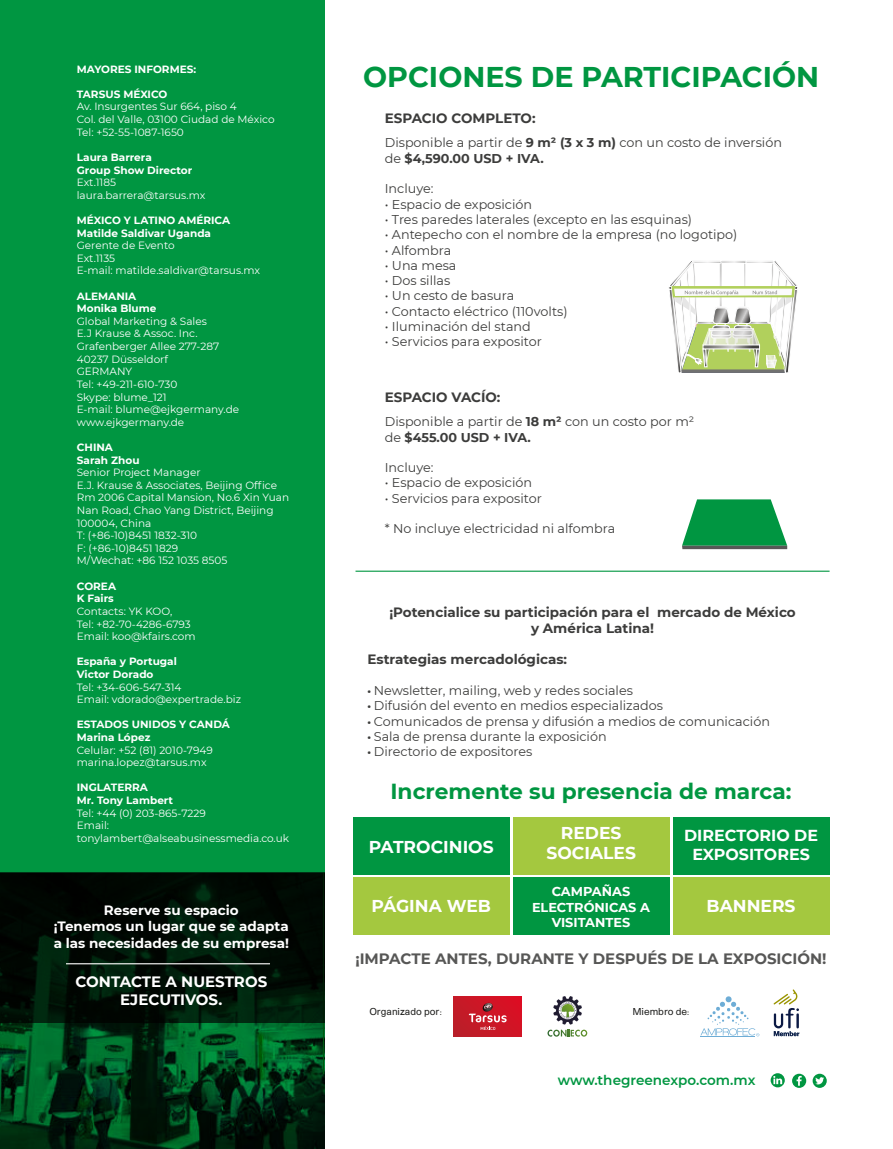
<style>
.page{position:relative;width:893px;height:1149px;background:#fff}
.page>*{position:absolute;margin:0;border:0;box-sizing:border-box;transform-origin:0 0}
.t1{font:700 28.5px "Montserrat";color:#009641}
.t2{font:700 21.75px "Montserrat";color:#009641}
.t3{font:700 17.1px/20.5px "Montserrat";color:#fff;text-align:center}
.t4{font:700 15.9px/19px "Montserrat";color:#fff;text-align:center}
.t5{font:700 15px "Montserrat";color:#575756}
.t6{font:700 15px/18px "Montserrat";color:#fff;text-align:center}
.t7{font:700 13.5px/16.2px "Montserrat";color:#3c3c3b;text-align:center}
.t8{font:700 13.5px/16.2px "Montserrat";color:#fff;text-align:center}
.t9{font:600 13.5px "Montserrat";color:#009641}
.t10{font:700 12.9px/15.5px "Montserrat";color:#fff;text-align:center}
.t11{font:12.75px/15.3px "Montserrat";color:#3c3c3b}
.t12{font:10.5px/12.6px "Montserrat";color:#fff}
.t13{font:700 10.5px/12.6px "Montserrat";color:#fff}
.t14{font:10.5px "Haas Unica Rmn";color:#1d1d1b}
.s1{font-weight:700}
.s2{font-family:"Myriad Pro"}
</style>
<div class="page">
<svg style="left:0;top:1021px;width:324px;height:127px;background:#003b19"></svg>
<div style="left:0;top:0;width:324px;height:871px;background:#009641"></div>
<svg style="left:0;top:871px;width:324px;height:150px;background:#001006"></svg>
<svg style="left:792px;top:1073px;width:14px;height:14px"></svg>
<svg style="left:813px;top:1073px;width:14px;height:14px"></svg>
<svg style="left:771px;top:1073px;width:14px;height:13px"></svg>
<svg style="left:669px;top:261px;width:129px;height:112px"></svg>
<div style="left:703px;top:344px;width:57px;height:5px;border:1px solid #fff"></div>
<svg style="left:682px;top:499px;width:105px;height:46px;background:#28a65f"></svg>
<svg style="left:682px;top:545px;width:105px;height:4px"></svg>
<div style="left:513px;top:816px;width:157px;height:58px;background:#a4c83f"></div>
<div style="left:513px;top:877px;width:157px;height:57px;background:#009641"></div>
<div style="left:673px;top:816px;width:156px;height:58px;background:#009641"></div>
<div style="left:673px;top:877px;width:156px;height:57px;background:#a4c83f"></div>
<div style="left:353px;top:816px;width:157px;height:58px;background:#009641"></div>
<div style="left:353px;top:877px;width:157px;height:57px;background:#a4c83f"></div>
<svg style="left:547px;top:996px;width:40px;height:40px"></svg>
<div style="left:454px;top:995px;width:68px;height:41px;background:linear-gradient(to right,#c0212c,#d91427)"></div>
<svg style="left:469px;top:1002px;width:38px;height:27px"></svg>
<svg style="left:700px;top:996px;width:59px;height:40px"></svg>
<svg style="left:773px;top:989px;width:26px;height:46px"></svg>
<hr style="left:355px;top:570px;width:474px;height:1px;background:#009641">
<hr style="left:66px;top:962px;width:204px;height:2px;background:#fff">
<p class="t13" style="left:77px;top:62px;width:121px">MAYORES INFORMES:</p>
<p class="t13" style="left:77px;top:87px;width:92px">TARSUS MÉXICO</p>
<p class="t12" style="left:77px;top:100px;width:199px">Av. Insurgentes Sur 664, piso 4<br>Col. del Valle, 03100 Ciudad de México<br>Tel: +52-55-1087-1650</p>
<p class="t13" style="left:77px;top:150px;width:117px">Laura Barrera<br>Group Show Director</p>
<p class="t12" style="left:77px;top:176px;width:130px">Ext.1185 laura.barrera@tarsus.mx</p>
<p class="t13" style="left:77px;top:213px;width:155px">MÉXICO Y LATINO AMÉRICA<br>Matilde Saldivar Uganda</p>
<p class="t12" style="left:77px;top:239px;width:185px">Gerente de Evento<br>Ext.1135<br>E-mail: matilde.saldivar@tarsus.mx</p>
<p class="t13" style="left:77px;top:289px;width:81px">ALEMANIA<br>Monika Blume</p>
<p class="t12" style="left:77px;top:314px;width:164px">Global Marketing &amp; Sales<br>E.J Krause &amp; Assoc. Inc.<br>Grafenberger Allee 277-287<br>40237 Düsseldorf<br>GERMANY<br>Tel: +49-211-610-730<br>Skype: blume_121<br>E-mail: blume@ejkgermany.de www.ejkgermany.de</p>
<p class="t13" style="left:77px;top:440px;width:64px">CHINA<br>Sarah Zhou</p>
<p class="t12" style="left:77px;top:465px;width:214px">Senior Project Manager<br>E.J. Krause &amp; Associates, Beijing Office<br>Rm 2006 Capital Mansion, No.6 Xin Yuan<br>Nan Road, Chao Yang District, Beijing<br>100004, China<br>T: (+86-10)8451 1832-310<br>F: (+86-10)8451 1829<br>M/Wechat: +86 152 1035 8505</p>
<p class="t13" style="left:77px;top:579px;width:41px">COREA<br>K Fairs</p>
<p class="t12" style="left:77px;top:604px;width:120px">Contacts: YK KOO,<br>Tel: +82-70-4286-6793<br>Email: koo@kfairs.com</p>
<p class="t13" style="left:77px;top:654px;width:102px">España y Portugal<br>Victor Dorado</p>
<p class="t12" style="left:77px;top:680px;width:166px">Tel: +34-606-547-314<br>Email: vdorado@expertrade.biz</p>
<p class="t13" style="left:77px;top:717px;width:155px">ESTADOS UNIDOS Y CANDÁ<br>Marina López</p>
<p class="t12" style="left:77px;top:743px;width:137px">Celular: +52 (81) 2010-7949 marina.lopez@tarsus.mx</p>
<p class="t13" style="left:77px;top:780px;width:98px">INGLATERRA<br>Mr. Tony Lambert</p>
<p class="t12" style="left:77px;top:806px;width:214px">Tel: +44 (0) 203-865-7229<br>Email: tonylambert@alseabusinessmedia.co.uk</p>
<p class="t8" style="left:54px;top:901px;width:237px">Reserve su espacio<br>¡Tenemos un lugar que se adapta a las necesidades de su empresa!</p>
<h3 class="t6" style="left:75px;top:971px;width:193px">CONTACTE A NUESTROS<br>EJECUTIVOS.</h3>
<h1 class="t1" style="left:363px;top:56px;width:458px">OPCIONES DE PARTICIPACIÓN</h1>
<p class="t7" style="left:385px;top:109px;width:152px">ESPACIO COMPLETO:</p>
<p class="t11" style="left:385px;top:135px;width:399px">Disponible a partir de <span class="s1">9 m² (3 x 3 m)</span> con un costo de inversión de <span class="s1">$4,590.00 USD + IVA.</span></p>
<p class="t11" style="left:385px;top:180px;width:50px">Incluye:</p>
<p class="t11" style="left:385px;top:196px;width:149px">• Espacio de exposición</p>
<p class="t11" style="left:385px;top:211px;width:309px">• Tres paredes laterales (excepto en las esquinas)</p>
<p class="t11" style="left:385px;top:226px;width:354px">• Antepecho con el nombre de la empresa (no logotipo)</p>
<p class="t11" style="left:385px;top:242px;width:68px">• Alfombra</p>
<p class="t11" style="left:385px;top:257px;width:73px">• Una mesa</p>
<p class="t11" style="left:385px;top:272px;width:67px">• Dos sillas</p>
<p class="t11" style="left:385px;top:288px;width:131px">• Un cesto de basura</p>
<p class="t11" style="left:385px;top:303px;width:184px">• Contacto eléctrico (110volts)</p>
<p class="t11" style="left:385px;top:318px;width:148px">• Iluminación del stand</p>
<p class="t11" style="left:385px;top:333px;width:159px">• Servicios para expositor</p>
<p class="t7" style="left:385px;top:388px;width:117px">ESPACIO VACÍO:</p>
<p class="t11" style="left:385px;top:413px;width:311px">Disponible a partir de <span class="s1">18 m²</span> con un costo por m² de <span class="s1">$455.00 USD + IVA.</span></p>
<p class="t11" style="left:385px;top:459px;width:50px">Incluye:</p>
<p class="t11" style="left:385px;top:474px;width:149px">• Espacio de exposición</p>
<p class="t11" style="left:385px;top:490px;width:159px">• Servicios para expositor</p>
<p class="t11" style="left:385px;top:520px;width:232px">* No incluye electricidad ni alfombra</p>
<p class="t7" style="left:389px;top:603px;width:408px">¡Potencialice su participación para el mercado de México y América Latina!</p>
<p class="t7" style="left:367px;top:650px;width:201px">Estrategias mercadológicas:</p>
<p class="t11" style="left:367px;top:682px;width:267px"><span class="s2">•</span> Newsletter, mailing, web y redes sociales</p>
<p class="t11" style="left:367px;top:697px;width:297px"><span class="s2">•</span> Difusión del evento en medios especializados</p>
<p class="t11" style="left:367px;top:712px;width:404px"><span class="s2">•</span> Comunicados de prensa y difusión a medios de comunicación</p>
<p class="t11" style="left:367px;top:728px;width:241px"><span class="s2">•</span> Sala de prensa durante la exposición</p>
<p class="t11" style="left:367px;top:743px;width:166px"><span class="s2">•</span> Directorio de expositores</p>
<h2 class="t2" style="left:390px;top:775px;width:403px">Incremente su presencia de marca:</h2>
<h3 class="t3" style="left:369px;top:835px;width:126px">PATROCINIOS</h3>
<h3 class="t3" style="left:546px;top:821px;width:91px">REDES<br>SOCIALES</h3>
<h3 class="t4" style="left:684px;top:824px;width:135px">DIRECTORIO DE<br>EXPOSITORES</h3>
<p class="t10" style="left:532px;top:883px;width:119px">CAMPAÑAS<br>ELECTRÓNICAS A<br>VISITANTES</p>
<h3 class="t3" style="left:371px;top:894px;width:121px">PÁGINA WEB</h3>
<h3 class="t3" style="left:707px;top:894px;width:90px">BANNERS</h3>
<h3 class="t5" style="left:355px;top:947px;width:473px">¡IMPACTE ANTES, DURANTE Y DESPUÉS DE LA EXPOSICIÓN!</h3>
<p class="t14" style="left:369px;top:1003px;width:74px">Organizado por:</p>
<p class="t14" style="left:632px;top:1003px;width:59px">Miembro de:</p>
<p class="t9" style="left:558px;top:1070px;width:199px">www.thegreenexpo.com.mx</p>
</div>
